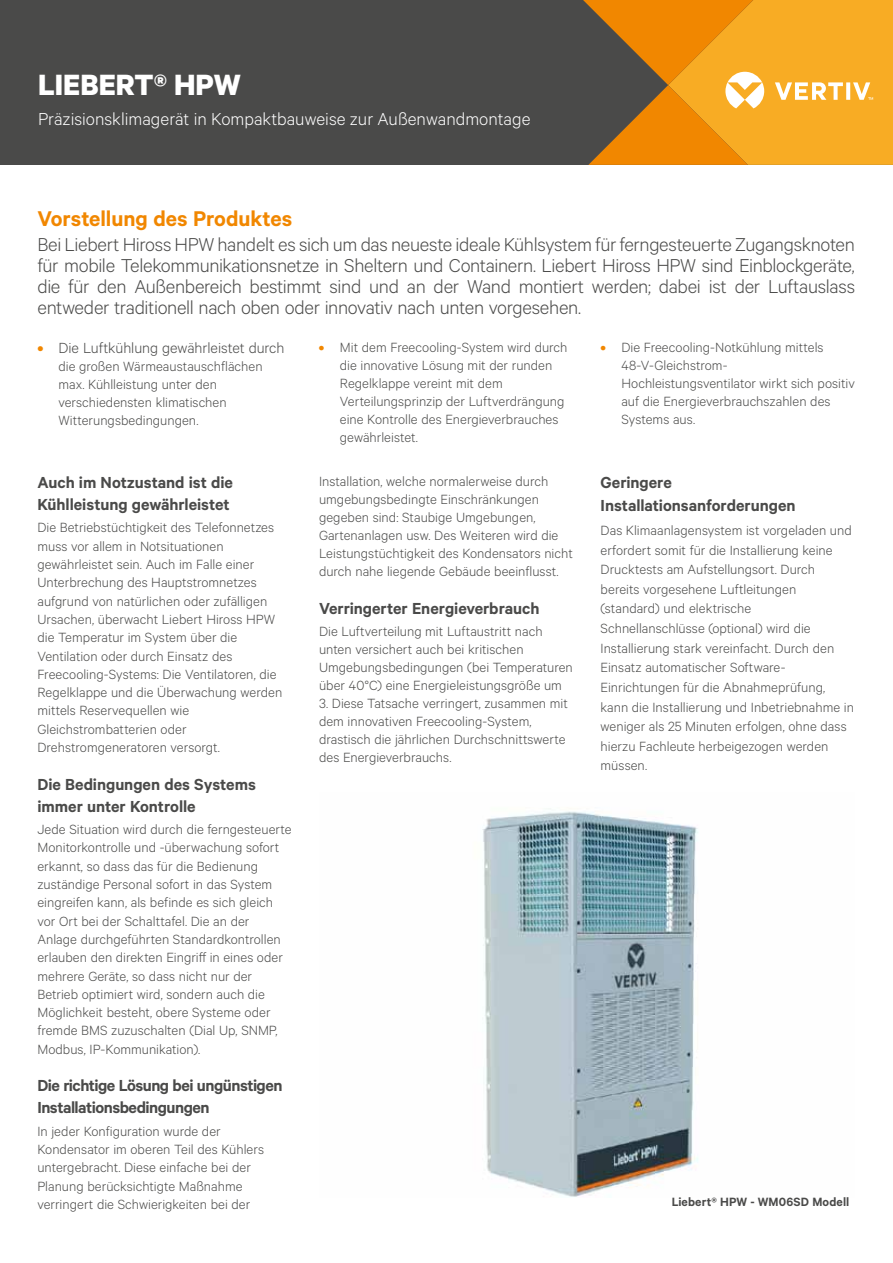
<style>
.page{position:relative;width:893px;height:1263px;background:#fff}
.page>*{position:absolute;margin:0;border:0;box-sizing:border-box;transform-origin:0 0}
.t1{font:700 33px "Calibre";color:#fff}
.t2{font:600 24px "Calibre";letter-spacing:-.005em;color:#f18700}
.t3{font:300 21px/21px "Calibre";letter-spacing:-.015em;color:#4a4a49;text-align:justify}
.t4{font:300 19.5px "Calibre";color:#fff}
.t5{font:600 18px/21.9px "Calibre";letter-spacing:-.005em;color:#4a4a49}
.t6{font:600 18px/21.9px "Calibre";letter-spacing:-.025em;color:#4a4a49}
.t7{font:300 16.5px "Calibre";letter-spacing:-.005em;color:#4a4a49}
.t8{font:300 15px/18.3px "Calibre";color:#4a4a49}
.t9{font:600 13.5px "Calibre";letter-spacing:.01em;color:#4a4a49}
.s1{font-weight:600;color:#f18700}
</style>
<div class="page">
<div style="left:0;top:0;width:562px;height:165px;background:#4a4a49"></div>
<svg style="left:562px;top:0;width:331px;height:165px;background:#d49128"></svg>
<img style="left:482px;top:811px;width:216px;height:386px">
<h1 class="t1" style="left:38px;top:64px;width:204px">LIEBERT® HPW</h1>
<h3 class="t4" style="left:38px;top:108px;width:494px">Präzisionsklimagerät in Kompaktbauweise zur Außenwandmontage</h3>
<h2 class="t2" style="left:37px;top:204px;width:256px">Vorstellung des Produktes</h2>
<p class="t3" style="left:37px;top:233px;width:819px">Bei Liebert Hiross HPW handelt es sich um das neueste ideale Kühlsystem für ferngesteuerte Zugangsknoten für mobile Telekommunikationsnetze in Sheltern und Containern. Liebert Hiross HPW sind Einblockgeräte, die für den Außenbereich bestimmt sind und an der Wand montiert werden; dabei ist der Luftauslass entweder traditionell nach oben oder innovativ nach unten vorgesehen.</p>
<p class="t7" style="left:37px;top:338px;width:249px"><span class="s1">•</span> Die Luftkühlung gewährleistet durch</p>
<p class="t8" style="left:58px;top:357px;width:206px">die großen Wärmeaustauschflächen max. Kühlleistung unter den verschiedensten klimatischen<br>Witterungsbedingungen.</p>
<p class="t8" style="left:340px;top:338px;width:229px;text-indent:-21px"><span class="s1">•</span> Mit dem Freecooling-System wird durch die innovative Lösung mit der runden Regelklappe vereint mit dem Verteilungsprinzip der Luftverdrängung eine Kontrolle des Energieverbrauches gewährleistet.</p>
<p class="t8" style="left:621px;top:338px;width:235px;text-indent:-21px"><span class="s1">•</span> Die Freecooling-Notkühlung mittels<br>48-V-Gleichstrom-<br>Hochleistungsventilator wirkt sich positiv auf die Energieverbrauchszahlen des<br>Systems aus.</p>
<p class="t5" style="left:37px;top:471px;width:197px">Auch im Notzustand ist die<br>Kühlleistung gewährleistet</p>
<p class="t8" style="left:37px;top:518px;width:246px">Die Betriebstüchtigkeit des Telefonnetzes muss vor allem in Notsituationen gewährleistet sein. Auch im Falle einer Unterbrechung des Hauptstromnetzes aufgrund von natürlichen oder zufälligen Ursachen, überwacht Liebert Hiross HPW die Temperatur im System über die Ventilation oder durch Einsatz des Freecooling-Systems: Die Ventilatoren, die Regelklappe und die Überwachung werden mittels Reservequellen wie Gleichstrombatterien oder Drehstromgeneratoren versorgt.</p>
<p class="t5" style="left:37px;top:772px;width:220px">Die Bedingungen des Systems immer unter Kontrolle</p>
<p class="t8" style="left:37px;top:820px;width:256px">Jede Situation wird durch die ferngesteuerte Monitorkontrolle und -überwachung sofort erkannt, so dass das für die Bedienung zuständige Personal sofort in das System eingreifen kann, als befinde es sich gleich vor Ort bei der Schalttafel. Die an der Anlage durchgeführten Standardkontrollen erlauben den direkten Eingriff in eines oder mehrere Geräte, so dass nicht nur der Betrieb optimiert wird, sondern auch die Möglichkeit besteht, obere Systeme oder fremde BMS zuzuschalten (Dial Up, SNMP, Modbus, IP-Kommunikation).</p>
<p class="t6" style="left:37px;top:1074px;width:247px">Die richtige Lösung bei ungünstigen<br>Installationsbedingungen</p>
<p class="t8" style="left:37px;top:1121px;width:228px">In jeder Konfiguration wurde der Kondensator im oberen Teil des Kühlers untergebracht. Diese einfache bei der Planung berücksichtigte Maßnahme verringert die Schwierigkeiten bei der</p>
<p class="t8" style="left:319px;top:472px;width:255px">Installation, welche normalerweise durch umgebungsbedingte Einschränkungen gegeben sind: Staubige Umgebungen, Gartenanlagen usw. Des Weiteren wird die Leistungstüchtigkeit des Kondensators nicht durch nahe liegende Gebäude beeinflusst.</p>
<p class="t5" style="left:319px;top:596px;width:222px">Verringerter Energieverbrauch</p>
<p class="t8" style="left:319px;top:622px;width:255px">Die Luftverteilung mit Luftaustritt nach unten versichert auch bei kritischen Umgebungsbedingungen (bei Temperaturen über 40°C) eine Energieleistungsgröße um</p>
<p class="t8" style="left:319px;top:694px;width:250px">3. Diese Tatsache verringert, zusammen mit dem innovativen Freecooling-System, drastisch die jährlichen Durchschnittswerte des Energieverbrauchs.</p>
<p class="t5" style="left:601px;top:470px;width:196px;line-height:23.2px">Geringere<br>Installationsanforderungen</p>
<p class="t8" style="left:601px;top:520px;width:255px;line-height:19.6px">Das Klimaanlagensystem ist vorgeladen und erfordert somit für die Installierung keine Drucktests am Aufstellungsort. Durch bereits vorgesehene Luftleitungen (standard) und elektrische Schnellanschlüsse (optional) wird die Installierung stark vereinfacht. Durch den Einsatz automatischer Software-Einrichtungen für die Abnahmeprüfung, kann die Installierung und Inbetriebnahme in weniger als 25 Minuten erfolgen, ohne dass hierzu Fachleute herbeigezogen werden müssen.</p>
<p class="t9" style="left:672px;top:1193px;width:179px">Liebert® HPW - WM06SD Modell</p>
</div>
